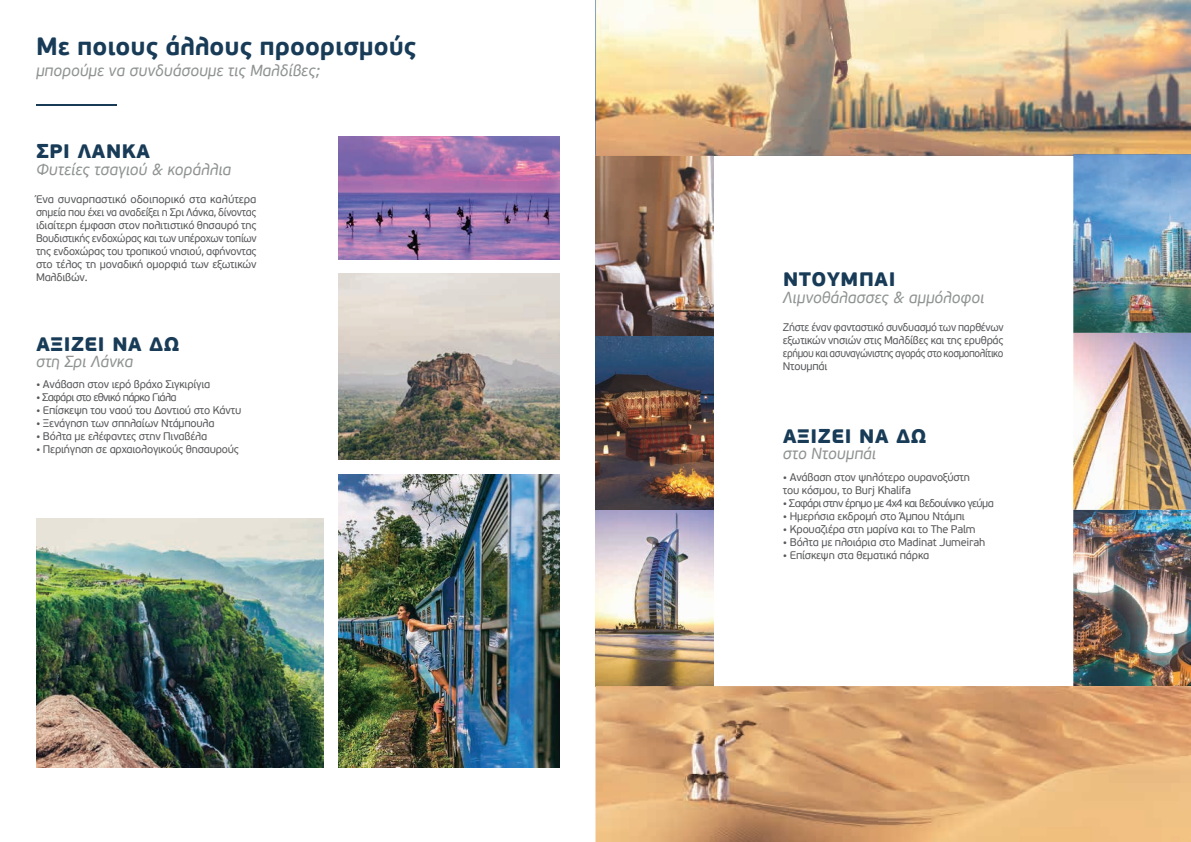
<style>
.page{position:relative;width:1191px;height:842px;background:#fff}
.page>*{position:absolute;margin:0;border:0;box-sizing:border-box;transform-origin:0 0}
.t1{font:700 25px "PF Beau Sans Pro";color:#183b57}
.t2{font:italic 16px "PF Beau Sans Pro";color:#909393}
.t3{font:11px/13px "PF Beau Sans Pro";letter-spacing:-.02em;color:#57585a;text-align:justify}
.t4{font:11px/13px "PF Beau Sans Pro";letter-spacing:-.02em;color:#57585a;text-align:justify;scale:.96 1}
.t5{font:11px "PF Beau Sans Pro";letter-spacing:-.06em;color:#57585a}
</style>
<div class="page">
<hr style="left:36px;top:104px;width:80px;height:1px;background:#183b57">
<img style="left:339px;top:274px;width:220px;height:185px">
<img style="left:339px;top:136px;width:220px;height:123px">
<img style="left:36px;top:519px;width:287px;height:249px">
<img style="left:339px;top:475px;width:220px;height:293px">
<img style="left:1073px;top:510px;width:118px;height:176px">
<img style="left:1073px;top:156px;width:118px;height:354px">
<img style="left:595px;top:156px;width:118px;height:530px">
<img style="left:595px;top:0;width:596px;height:156px">
<img style="left:595px;top:686px;width:596px;height:156px">
<h1 class="t1" style="left:36px;top:31px;width:382px">Με ποιους άλλους προορισμούς</h1>
<h2 class="t2" style="left:36px;top:61px;width:285px">μπορούμε να συνδυάσουμε τις Μαλδίβες;</h2>
<h1 class="t1" style="left:36px;top:134px;width:116px">ςρι Λανκα</h1>
<h2 class="t2" style="left:36px;top:160px;width:197px">Φυτείες τσαγιού &amp; κοράλλια</h2>
<p class="t3" style="left:36px;top:193px;width:222px">Ένα συναρπαστικό οδοιπορικό στα καλύτερα σημεία που έχει να αναδείξει η Σρι Λάνκα, δίνοντας ιδιαίτερη έμφαση στον πολιτιστικό θησαυρό της Βουδιστικής ενδοχώρας και των υπέροχων τοπίων της ενδοχώρας του τροπικού νησιού, αφήνοντας στο τέλος τη μοναδική ομορφιά των εξωτικών Μαλδιβών.</p>
<h1 class="t1" style="left:36px;top:326px;width:145px">αξιΖει να δΩ</h1>
<h2 class="t2" style="left:36px;top:352px;width:99px">στη Σρι Λάνκα</h2>
<p class="t3" style="left:36px;top:378px;width:176px">• Ανάβαση στον ιερό βράχο Σιγκιρίγια</p>
<p class="t5" style="left:36px;top:391px;width:142px">• Σαφάρι στο εθνικό πάρκο Γιάλα</p>
<p class="t3" style="left:36px;top:404px;width:207px">• Επίσκεψη του ναού του Δοντιού στο Κάντυ</p>
<p class="t3" style="left:36px;top:417px;width:180px">• Ξενάγηση των σπηλαίων Ντάμπουλα</p>
<p class="t3" style="left:36px;top:430px;width:173px">• Βόλτα με ελέφαντες στην Πιναβέλα</p>
<p class="t3" style="left:36px;top:443px;width:205px">• Περιήγηση σε αρχαιολογικούς θησαυρούς</p>
<h1 class="t1" style="left:783px;top:262px;width:114px">ντοΥμπαι</h1>
<h2 class="t2" style="left:783px;top:289px;width:203px">Λιμνοθάλασσες &amp; αμμόλοφοι</h2>
<p class="t4" style="left:783px;top:321px;width:231px">Ζήστε έναν φανταστικό συνδυασμό των παρθένων εξωτικών νησιών στις Μαλδίβες και της ερυθράς ερήμου και ασυναγώνιστης αγοράς στο κοσμοπολίτικο Ντουμπάι</p>
<h1 class="t1" style="left:783px;top:419px;width:145px">αξιΖει να δΩ</h1>
<h2 class="t2" style="left:783px;top:444px;width:95px">στο Ντουμπάι</h2>
<p class="t3" style="left:783px;top:471px;width:189px">• Ανάβαση στον ψηλότερο ουρανοξύστη του κόσμου, το Burj Khalifa</p>
<p class="t5" style="left:783px;top:497px;width:212px">• Σαφάρι στην έρημο με 4x4 και βεδουίνικο γεύμα</p>
<p class="t3" style="left:783px;top:510px;width:183px">• Ημερήσια εκδρομή στο Άμπου Ντάμπι</p>
<p class="t3" style="left:783px;top:523px;width:194px">• Κρουαζιέρα στη μαρίνα και το The Palm</p>
<p class="t3" style="left:783px;top:536px;width:204px">• Βόλτα με πλοιάρια στο Madinat Jumeirah</p>
<p class="t3" style="left:783px;top:549px;width:148px">• Επίσκεψη στα θεματικά πάρκα</p>
</div>
